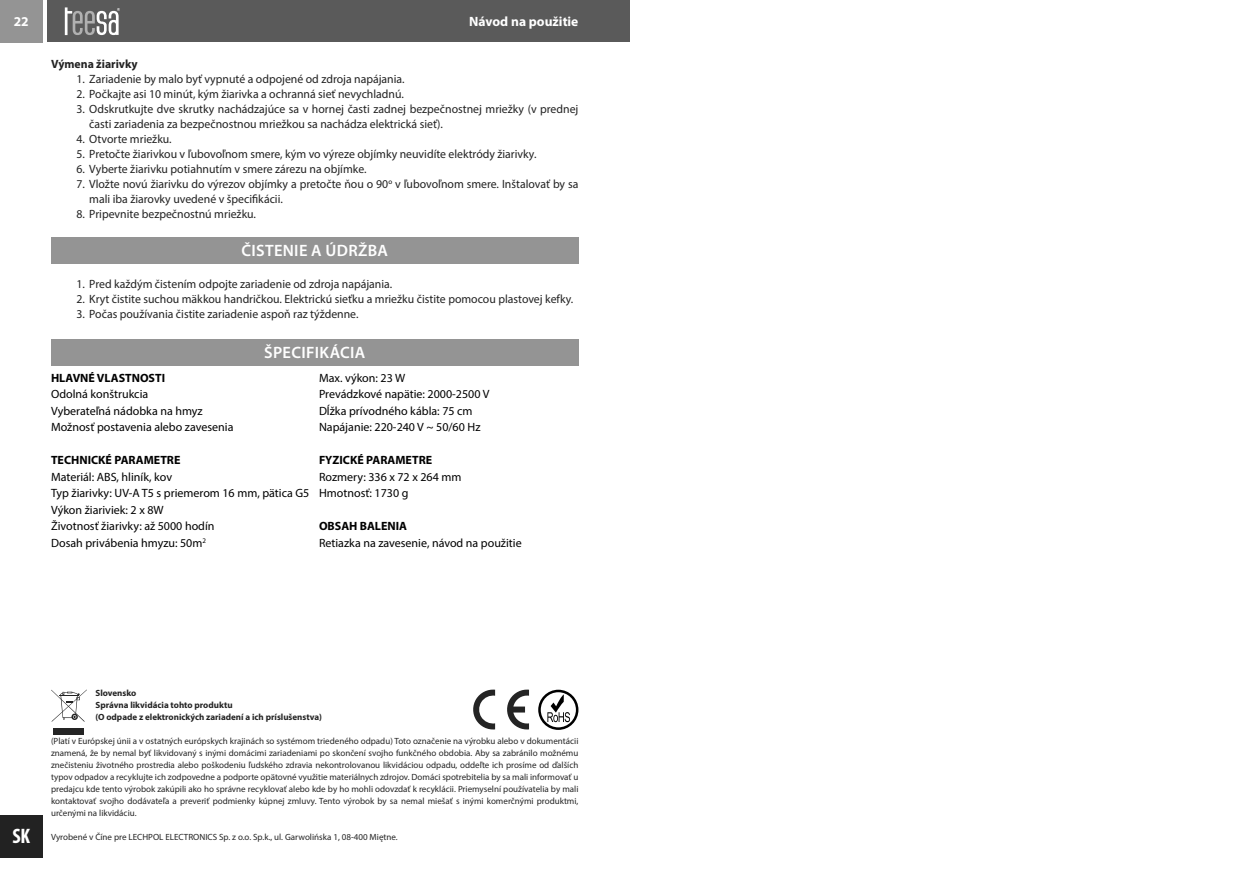
<style>
.page{position:relative;width:1259px;height:893px;background:#fff}
.page>*{position:absolute;margin:0;border:0;box-sizing:border-box;transform-origin:0 0}
.t1{font:700 condensed 21px "Myriad Pro";color:#fff}
.t2{font:600 16.5px "Myriad Pro";letter-spacing:.02em;color:#fff}
.t3{font:700 13.5px "Myriad Pro";color:#fff}
.t4{font:12px/15px "Myriad Pro";color:#222}
.t5{font:12px/16.5px "Myriad Pro";color:#000}
.t6{font:700 12px "Myriad Pro";color:#000}
.t7{font:700 12px "Myriad Pro";color:#222}
.t8{font:9px/12px "Myriad Pro";color:#242424;text-align:justify}
.t9{font:700 9px/12px "Myriad Pro";color:#242424}
</style>
<div class="page">
<div style="left:51px;top:238px;width:527px;height:26px;background:#949494"></div>
<div style="left:51px;top:339px;width:527px;height:27px;background:#949494"></div>
<svg style="left:473px;top:689px;width:56px;height:41px"></svg>
<div style="left:53px;top:728px;width:31px;height:6px;background:#242424"></div>
<svg style="left:51px;top:690px;width:36px;height:32px"></svg>
<svg style="left:538px;top:690px;width:40px;height:40px"></svg>
<hr style="left:629px;top:0;width:1px;height:42px;background:#5a5a5a">
<div style="left:0;top:0;width:43px;height:43px;background:#949494"></div>
<div style="left:47px;top:0;width:582px;height:42px;background:#5a5a5a"></div>
<svg style="left:65px;top:7px;width:55px;height:28px"></svg>
<div style="left:0;top:815px;width:43px;height:42px;background:#222"></div>
<h3 class="t3" style="left:14px;top:16px;width:16px">22</h3>
<h3 class="t3" style="left:469px;top:16px;width:111px">Návod na použitie</h3>
<h3 class="t7" style="left:51px;top:59px;width:88px">Výmena žiarivky</h3>
<h3 class="t4" style="left:77px;top:73px;width:330px">1. Zariadenie by malo byť vypnuté a odpojené od zdroja napájania.</h3>
<h3 class="t4" style="left:77px;top:88px;width:329px">2. Počkajte asi 10 minút, kým žiarivka a ochranná sieť nevychladnú.</h3>
<h3 class="t4" style="left:89px;top:103px;width:490px;text-indent:-13px">3. Odskrutkujte dve skrutky nachádzajúce sa v hornej časti zadnej bezpečnostnej mriežky (v prednej časti zariadenia za bezpečnostnou mriežkou sa nachádza elektrická sieť).</h3>
<h3 class="t4" style="left:77px;top:133px;width:97px">4. Otvorte mriežku.</h3>
<h3 class="t4" style="left:77px;top:148px;width:461px">5. Pretočte žiarivkou v ľubovoľnom smere, kým vo výreze objímky neuvidíte elektródy žiarivky.</h3>
<h3 class="t4" style="left:77px;top:163px;width:291px">6. Vyberte žiarivku potiahnutím v smere zárezu na objímke.</h3>
<h3 class="t4" style="left:89px;top:178px;width:490px;text-indent:-13px">7. Vložte novú žiarivku do výrezov objímky a pretočte ňou o 90<sup>o</sup> v ľubovoľnom smere. Inštalovať by sa mali iba žiarovky uvedené v špecifikácii.</h3>
<h3 class="t4" style="left:77px;top:208px;width:181px">8. Pripevnite bezpečnostnú mriežku.</h3>
<h2 class="t2" style="left:241px;top:244px;width:148px">ČISTENIE A ÚDRŽBA</h2>
<h3 class="t4" style="left:77px;top:277px;width:317px">1. Pred každým čistením odpojte zariadenie od zdroja napájania.</h3>
<h3 class="t4" style="left:77px;top:292px;width:498px">2. Kryt čistite suchou mäkkou handričkou. Elektrickú sieťku a mriežku čistite pomocou plastovej kefky.</h3>
<h3 class="t4" style="left:77px;top:307px;width:283px">3. Počas používania čistite zariadenie aspoň raz týždenne.</h3>
<h2 class="t2" style="left:264px;top:346px;width:103px">ŠPECIFIKÁCIA</h2>
<h3 class="t6" style="left:51px;top:372px;width:116px">HLAVNÉ VLASTNOSTI</h3>
<h3 class="t5" style="left:51px;top:387px;width:184px">Odolná konštrukcia<br>Vyberateľná nádobka na hmyz<br>Možnosť postavenia alebo zavesenia</h3>
<h3 class="t6" style="left:51px;top:455px;width:131px">TECHNICKÉ PARAMETRE</h3>
<h3 class="t5" style="left:51px;top:469px;width:260px">Materiál: ABS, hliník, kov<br>Typ žiarivky: UV-A T5 s priemerom 16 mm, pätica G5<br>Výkon žiariviek: 2 x 8W<br>Životnosť žiarivky: až 5000 hodín<br>Dosah privábenia hmyzu: 50m<sup>2</sup></h3>
<h3 class="t5" style="left:319px;top:370px;width:172px">Max. výkon: 23 W<br>Prevádzkové napätie: 2000-2500 V<br>Dĺžka prívodného kábla: 75 cm<br>Napájanie: 220-240 V ~ 50/60 Hz</h3>
<h3 class="t6" style="left:319px;top:455px;width:115px">FYZICKÉ PARAMETRE</h3>
<h3 class="t5" style="left:319px;top:469px;width:144px">Rozmery: 336 x 72 x 264 mm<br>Hmotnosť: 1730 g</h3>
<h3 class="t6" style="left:319px;top:521px;width:90px">OBSAH BALENIA</h3>
<h3 class="t5" style="left:319px;top:535px;width:204px">Retiazka na zavesenie, návod na použitie</h3>
<h1 class="t1" style="left:12px;top:827px;width:19px">SK</h1>
<p class="t9" style="left:95px;top:688px;width:228px">Slovensko<br>Správna likvidácia tohto produktu<br>(O odpade z elektronických zariadení a ich príslušenstva)</p>
<p class="t8" style="left:51px;top:736px;width:529px">(Platí v Európskej únii a v ostatných európskych krajinách so systémom triedeného odpadu) Toto označenie na výrobku alebo v dokumentácii znamená, že by nemal byť likvidovaný s inými domácimi zariadeniami po skončení svojho funkčného obdobia. Aby sa zabránilo možnému znečisteniu životného prostredia alebo poškodeniu ľudského zdravia nekontrolovanou likvidáciou odpadu, oddeľte ich prosíme od ďalších typov odpadov a recyklujte ich zodpovedne a podporte opätovné využitie materiálnych zdrojov. Domáci spotrebitelia by sa mali informovať u predajcu kde tento výrobok zakúpili ako ho správne recyklovať alebo kde by ho mohli odovzdať k recyklácii. Priemyselní používatelia by mali kontaktovať svojho dodávateľa a preveriť podmienky kúpnej zmluvy. Tento výrobok by sa nemal miešať s inými komerčnými produktmi, určenými na likvidáciu.</p>
<p class="t8" style="left:51px;top:832px;width:348px">Vyrobené v Číne pre LECHPOL ELECTRONICS Sp. z o.o. Sp.k., ul. Garwolińska 1, 08-400 Miętne.</p>
</div>
